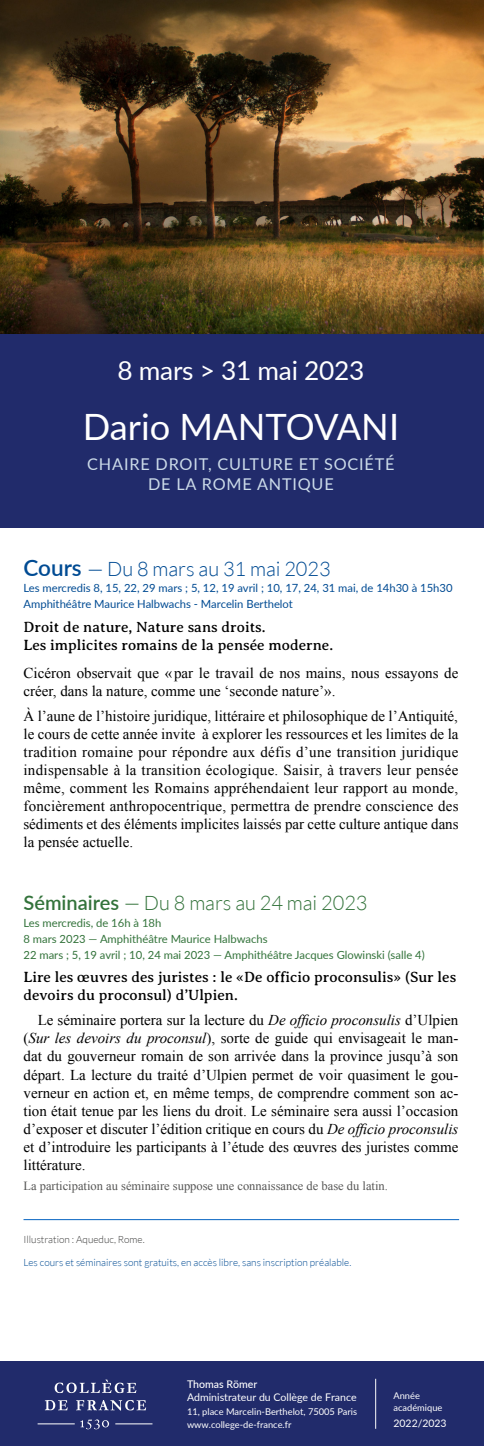
<style>
.page{position:relative;width:484px;height:1446px;background:#fff}
.page>*{position:absolute;margin:0;border:0;box-sizing:border-box;transform-origin:0 0}
.cadre_nom{font:36.25px "Lato";color:#fff}
.cadre_dates{font:26.25px "Lato";letter-spacing:-.01em;color:#fff}
.COURS_NOISETTE{font:300 20px "Lato";color:#33733b}
.COURS_NOISETTE-2{font:300 20px "Lato";color:#004b93}
.cadre_chaire{font:16.25px/20px "Lato";letter-spacing:.05em;color:#ccdbe9;text-align:center}
.COURS_DATES{font:15px/18px "Times New Roman";color:#000;text-align:justify}
.COURS_NOISETTE-3{font:15px/18px "Times New Roman";color:#000;text-align:justify}
.COURS_CORPS{font:15px/18px "Averia Serif Libre";color:#000}
.COURS_CORPS-2{font:15px/18px "Times New Roman";color:#000}
.COURS_DATES-2{font:12.5px "Times New Roman";color:#575756}
.COURS_NOISETTE-4{font:11.25px/16.2px "Lato";color:#33733b}
.COURS_NOISETTE-5{font:11.25px/16.2px "Lato";color:#004b93}
.t1{font:10.62px "Lato";color:#fff}
.t2{font:500 10.62px "Lato";color:#fff}
.t3{font:10.5px "Lato";color:#fff}
.COURS_NOISETTE-6{font:300 10px "Lato";color:#004b93}
.COURS_NOISETTE-7{font:300 10px "Lato";color:#3f3f3e}
.t4{font:9.25px/12.5px "Lato";color:#fff}
.s1{font-weight:600;font-size:22.5px}
.s2{font-weight:600}
.s3{font-style:italic}
</style>
<div class="page">
<img style="left:0;top:0;width:484px;height:337px">
<div style="left:0;top:334px;width:483px;height:194px;background:#212b6b"></div>
<hr style="left:24px;top:1219px;width:435px;height:1px;background:#0563c1">
<div style="left:0;top:1361px;width:484px;height:85px;background:#212b6b"></div>
<hr style="left:375px;top:1378px;width:1px;height:50px;background:#fff">
<svg style="left:80px;top:1419px;width:29px;height:10px"></svg>
<svg style="left:55px;top:1379px;width:81px;height:14px"></svg>
<hr style="left:115px;top:1423px;width:37px;height:1px;background:#fff">
<hr style="left:38px;top:1423px;width:37px;height:1px;background:#fff">
<svg style="left:45px;top:1400px;width:101px;height:10px"></svg>
<p class="cadre_dates" style="left:117px;top:352px;width:248px">8 mars &gt; 31 mai 2023</p>
<p class="cadre_nom" style="left:83px;top:401px;width:318px">Dario MANTOVANI</p>
<p class="cadre_chaire" style="left:87px;top:453px;width:309px">CHAIRE DROIT, CULTURE ET SOCIÉTÉ<br>DE LA ROME ANTIQUE</p>
<p class="COURS_NOISETTE-2" style="left:24px;top:558px;width:309px"><span class="s1">Cours</span> — Du 8 mars au 31 mai 2023</p>
<p class="COURS_NOISETTE-5" style="left:24px;top:579px;width:430px">Les mercredis 8, 15, 22, 29 mars ; 5, 12, 19 avril ; 10, 17, 24, 31 mai, de 14h30 à 15h30<br>Amphithéâtre Maurice Halbwachs - Marcelin Berthelot</p>
<p class="COURS_CORPS" style="left:24px;top:617px;width:311px">Droit de nature, Nature sans droits.<br>Les implicites romains de la pensée moderne.</p>
<p class="COURS_CORPS-2" style="left:24px;top:664px;width:436px">Cicéron observait que «par le travail de nos mains, nous essayons de créer, dans la nature, comme une ‘seconde nature’».</p>
<p class="COURS_NOISETTE-3" style="left:24px;top:707px;width:436px">À l’aune de l’histoire juridique, littéraire et philosophique de l’Antiquité, le cours de cette année invite à explorer les ressources et les limites de la tradition romaine pour répondre aux défis d’une transition juridique indispensable à la transition écologique. Saisir, à travers leur pensée même, comment les Romains appréhendaient leur rapport au monde, foncièrement anthropocentrique, permettra de prendre conscience des sédiments et des éléments implicites laissés par cette culture antique dans la pensée actuelle.</p>
<p class="COURS_NOISETTE" style="left:24px;top:892px;width:345px"><span class="s2">Séminaires</span> — Du 8 mars au 24 mai 2023</p>
<p class="COURS_NOISETTE-4" style="left:24px;top:914px;width:402px">Les mercredis, de 16h à 18h<br>8 mars 2023 — Amphithéâtre Maurice Halbwachs<br>22 mars ; 5, 19 avril ; 10, 24 mai 2023 — Amphithéâtre Jacques Glowinski (salle 4)</p>
<p class="COURS_CORPS" style="left:24px;top:968px;width:434px">Lire les œuvres des juristes : le «De officio proconsulis» (Sur les devoirs du proconsul) d’Ulpien.</p>
<p class="COURS_DATES" style="left:24px;top:1011px;width:436px;text-indent:14px">Le séminaire portera sur la lecture du <span class="s3">De officio proconsulis</span> d’Ulpien (<span class="s3">Sur les devoirs du proconsul</span>), sorte de guide qui envisageait le man&shy;dat du gouverneur romain de son arrivée dans la province jusqu’à son départ. La lecture du traité d’Ulpien permet de voir quasiment le gou&shy;verneur en action et, en même temps, de comprendre comment son ac&shy;tion était tenue par les liens du droit. Le séminaire sera aussi l’occasion d’exposer et discuter l’édition critique en cours du <span class="s3">De officio proconsulis </span>et d’introduire les participants à l’étude des œuvres des juristes comme littérature.</p>
<p class="COURS_DATES-2" style="left:24px;top:1177px;width:366px">La participation au séminaire suppose une connaissance de base du latin.</p>
<p class="COURS_NOISETTE-7" style="left:24px;top:1234px;width:123px">Illustration : Aqueduc, Rome.</p>
<p class="COURS_NOISETTE-6" style="left:24px;top:1257px;width:329px">Les cours et séminaires sont gratuits, en accès libre, sans inscription préalable.</p>
<p class="t2" style="left:187px;top:1376px;width:72px">Thomas Römer</p>
<p class="t1" style="left:187px;top:1389px;width:171px">Administrateur du Collège de France</p>
<p class="t4" style="left:187px;top:1405px;width:172px">11, place Marcelin-Berthelot, 75005 Paris</p>
<p class="t4" style="left:187px;top:1418px;width:106px">www.college-de-france.fr</p>
<p class="t4" style="left:393px;top:1389px;width:50px">Année académique</p>
<p class="t3" style="left:393px;top:1416px;width:55px">2022/2023</p>
</div>
